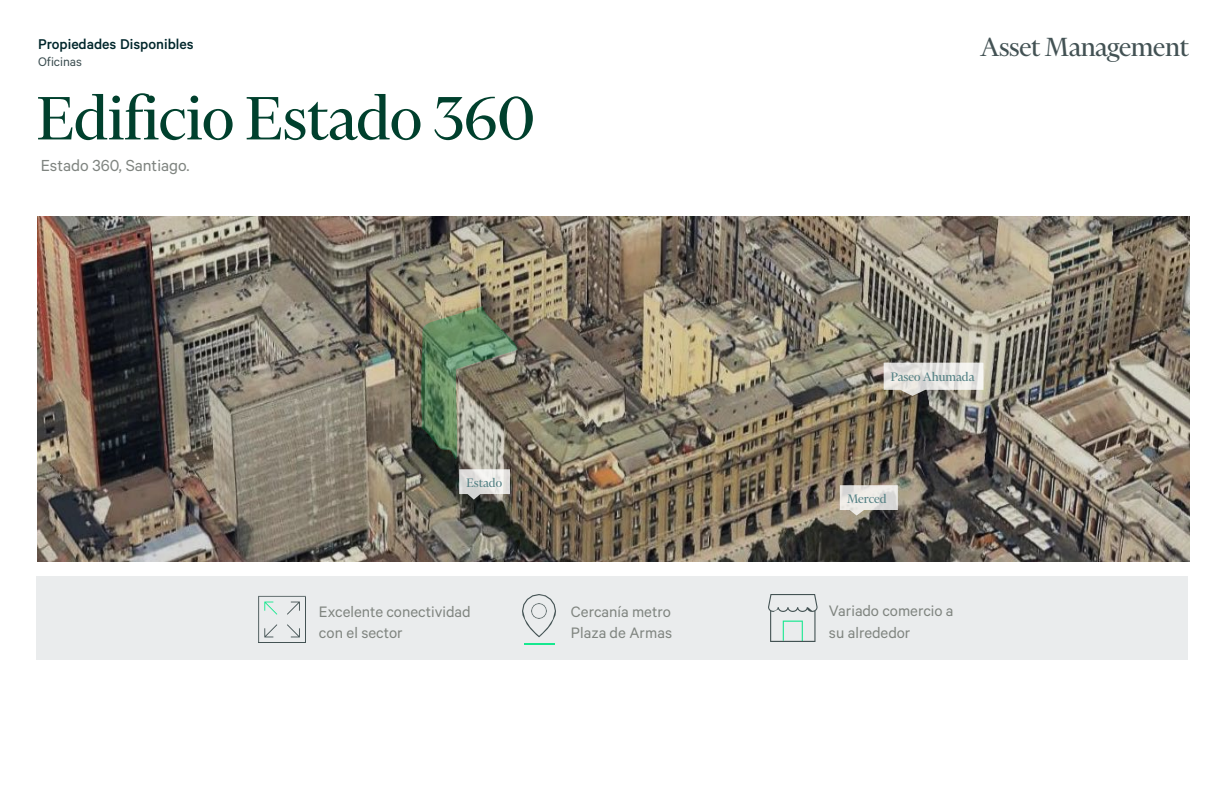
<style>
.page{position:relative;width:1224px;height:792px;background:#fff}
.page>*{position:absolute;margin:0;border:0;box-sizing:border-box;transform-origin:0 0}
.t1{font:70px "Financier Display";letter-spacing:-.005em;color:#00402d}
.t2{font:30px "Financier Display";letter-spacing:-.01em;color:#435254}
.t3{font:18px "Calibre";color:#7f8480}
.t4{font:17px/20.4px "Calibre";color:#808580}
.t5{font:500 16px "Calibre";color:#00262b}
.t6{font:14px "Financier Display";color:#548184}
.t7{font:14px "Calibre";color:#3c4e51}
</style>
<div class="page">
<div style="left:36px;top:576px;width:1152px;height:84px;background:#eaeced"></div>
<svg style="left:522px;top:594px;width:34px;height:43px"></svg>
<img style="left:531px;top:603px;width:16px;height:16px">
<hr style="left:524px;top:643px;width:30px;height:1px;background:#16e88f">
<svg style="left:768px;top:594px;width:50px;height:48px"></svg>
<img style="left:37px;top:216px;width:1152px;height:345px">
<svg style="left:840px;top:485px;width:58px;height:31px;background:#ceccc7"></svg>
<svg style="left:419px;top:306px;width:104px;height:194px;background:#78826c"></svg>
<svg style="left:884px;top:363px;width:99px;height:33px;background:#d4d2cd"></svg>
<hr style="left:258px;top:642px;width:48px;height:1px;background:#435253">
<svg style="left:258px;top:596px;width:48px;height:46px"></svg>
<p class="t5" style="left:38px;top:34px;width:157px">Propiedades Disponibles</p>
<p class="t7" style="left:38px;top:54px;width:45px">Oficinas</p>
<p class="t1" style="left:37px;top:82px;width:500px">Edificio Estado 360</p>
<p class="t3" style="left:41px;top:155px;width:150px">Estado 360, Santiago.</p>
<p class="t6" style="left:466px;top:475px;width:37px">Estado</p>
<p class="t4" style="left:319px;top:601px;width:153px">Excelente conectividad con el sector</p>
<p class="t4" style="left:571px;top:601px;width:101px">Cercanía metro</p>
<p class="t4" style="left:571px;top:622px;width:103px">Plaza de Armas</p>
<p class="t2" style="left:980px;top:31px;width:210px">Asset Management</p>
<p class="t6" style="left:891px;top:369px;width:85px">Paseo Ahumada</p>
<p class="t6" style="left:847px;top:491px;width:41px">Merced</p>
<p class="t4" style="left:829px;top:600px;width:126px">Variado comercio a</p>
<p class="t4" style="left:829px;top:622px;width:83px">su alrededor</p>
</div>
